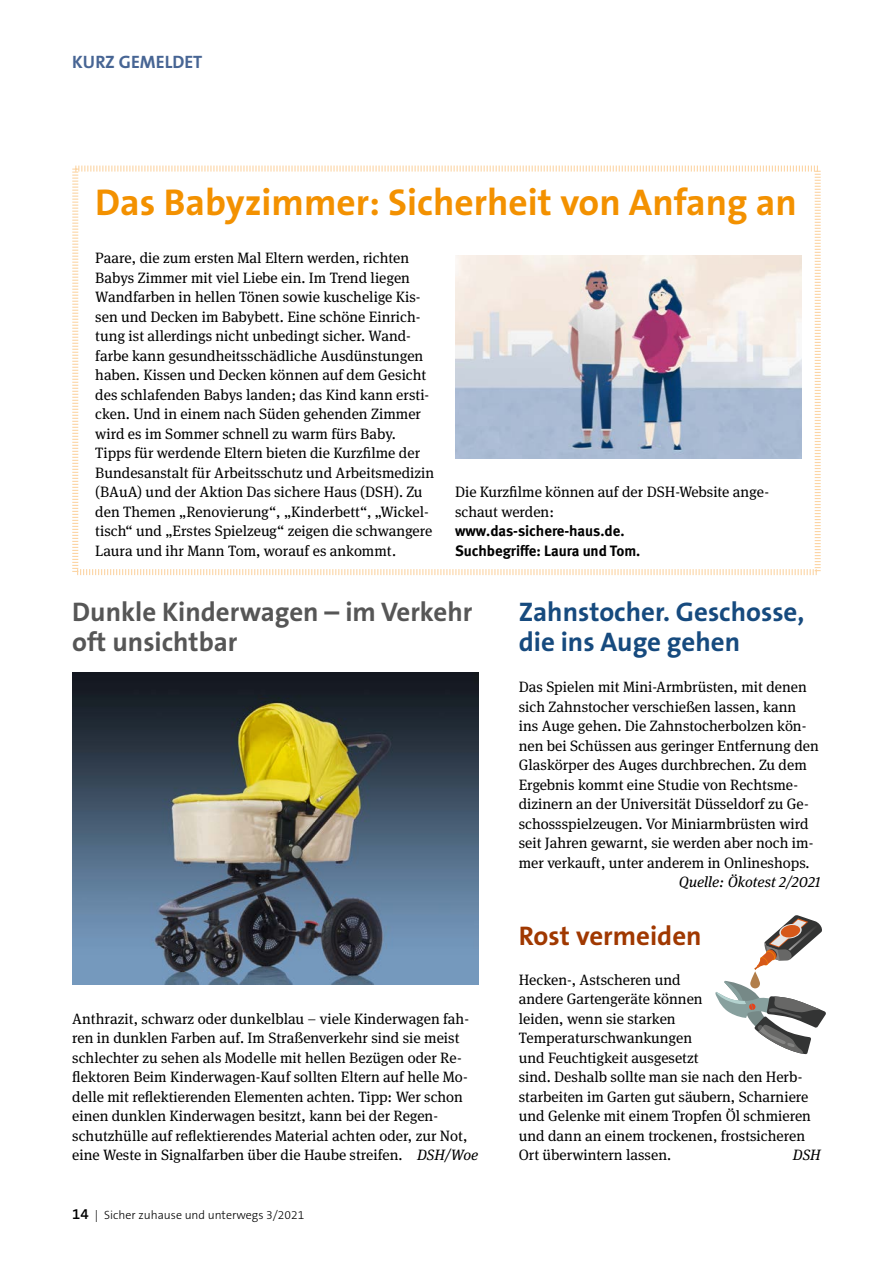
<style>
.page{position:relative;width:893px;height:1263px;background:#fff}
.page>*{position:absolute;margin:0;border:0;box-sizing:border-box;transform-origin:0 0}
.Ü1_klein{font:700 37.5px "The Sans B7";color:#f39100}
.Ü1_klein-2{font:700 27px/30px "The Sans B7";color:#565656}
.Ü1_klein-3{font:700 27px/30px "The Sans B7";color:#164a7e}
.Ü1_klein-4{font:700 27px "The Sans B7";color:#a03800}
.t1{font:700 18px "The Sans B7";color:#476594}
.Fließtext{font:15px/19.5px "DGUV Meta Serif";color:#000}
.Fließtext-2{font:700 15px/19.5px "DGUV Meta";color:#000}
.Fließtext-3{font:italic 15px "DGUV Meta Serif";color:#000}
.t2{font:300 12px "The Sans B3";color:#000}
.s1{font-style:italic}
.s2{font-family:"The Sans B6";font-weight:600;font-size:15px}
</style>
<div class="page">
<svg style="left:72px;top:165px;width:749px;height:410px"></svg>
<img style="left:455px;top:255px;width:346px;height:203px">
<svg style="left:715px;top:981px;width:111px;height:73px"></svg>
<svg style="left:754px;top:915px;width:68px;height:55px"></svg>
<svg style="left:750px;top:971px;width:10px;height:17px"></svg>
<img style="left:72px;top:673px;width:406px;height:312px">
<p class="t1" style="left:72px;top:52px;width:132px">KURZ GEMELDET</p>
<h3 class="Ü1_klein" style="left:95px;top:182px;width:703px">Das Babyzimmer: Sicherheit von Anfang an</h3>
<p class="Fließtext" style="left:95px;top:248px;width:340px">Paare, die zum ersten Mal Eltern werden, richten Babys Zimmer mit viel Liebe ein. Im Trend liegen Wandfarben in hellen Tönen sowie kuschelige Kis&shy;sen und Decken im Babybett. Eine schöne Einrich&shy;tung ist allerdings nicht unbedingt sicher. Wand&shy;farbe kann gesundheitsschädliche Ausdünstungen haben. Kissen und Decken können auf dem Gesicht des schlafenden Babys landen; das Kind kann ersti&shy;cken. Und in einem nach Süden gehenden Zimmer wird es im Sommer schnell zu warm fürs Baby.<br>Tipps für werdende Eltern bieten die Kurzfilme der Bundesanstalt für Arbeitsschutz und Arbeitsmedizin (BAuA) und der Aktion Das sichere Haus (DSH). Zu den Themen „Renovierung“, „Kinderbett“, „Wickel&shy;tisch“ und „Erstes Spielzeug“ zeigen die schwangere Laura und ihr Mann Tom, worauf es ankommt.</p>
<p class="Fließtext" style="left:455px;top:482px;width:316px">Die Kurzfilme können auf der DSH-Website ange&shy;schaut werden:</p>
<p class="Fließtext-2" style="left:455px;top:522px;width:187px">www.das-sichere-haus.de.<br>Suchbegriffe: Laura und Tom.</p>
<h3 class="Ü1_klein-2" style="left:72px;top:599px;width:402px">Dunkle Kinderwagen – im Verkehr oft unsichtbar</h3>
<p class="Fließtext" style="left:72px;top:1009px;width:408px">Anthrazit, schwarz oder dunkelblau – viele Kinderwagen fah&shy;ren in dunklen Farben auf. Im Straßenverkehr sind sie meist schlechter zu sehen als Modelle mit hellen Bezügen oder Re&shy;flektoren Beim Kinderwagen-Kauf sollten Eltern auf helle Mo&shy;delle mit reflektierenden Elementen achten. Tipp: Wer schon einen dunklen Kinderwagen besitzt, kann bei der Regen&shy;schutzhülle auf reflektierendes Material achten oder, zur Not, eine Weste in Signalfarben über die Haube streifen. <span class="s1">DSH/Woe</span></p>
<p class="t2" style="left:72px;top:1208px;width:233px"><span class="s2">14</span> | Sicher zuhause und unterwegs 3/2021</p>
<h3 class="Ü1_klein-3" style="left:519px;top:599px;width:287px">Zahnstocher. Geschosse, die ins Auge gehen</h3>
<p class="Fließtext" style="left:519px;top:677px;width:290px">Das Spielen mit Mini-Armbrüsten, mit denen</p>
<p class="Fließtext" style="left:519px;top:697px;width:279px">sich Zahnstocher verschießen lassen, kann</p>
<p class="Fließtext" style="left:519px;top:716px;width:289px">ins Auge gehen. Die Zahnstocherbolzen kön-</p>
<p class="Fließtext" style="left:519px;top:736px;width:302px">nen bei Schüssen aus geringer Entfernung den</p>
<p class="Fließtext" style="left:519px;top:755px;width:290px">Glaskörper des Auges durchbrechen. Zu dem</p>
<p class="Fließtext" style="left:519px;top:775px;width:281px">Ergebnis kommt eine Studie von Rechtsme-</p>
<p class="Fließtext" style="left:519px;top:794px;width:292px">dizinern an der Universität Düsseldorf zu Ge-</p>
<p class="Fließtext" style="left:519px;top:814px;width:291px">schossspielzeugen. Vor Miniarmbrüsten wird</p>
<p class="Fließtext" style="left:519px;top:833px;width:296px">seit Jahren gewarnt, sie werden aber noch im-</p>
<p class="Fließtext" style="left:519px;top:853px;width:292px">mer verkauft, unter anderem in Onlineshops.</p>
<p class="Fließtext-3" style="left:679px;top:873px;width:143px">Quelle: Ökotest 2/2021</p>
<h3 class="Ü1_klein-4" style="left:519px;top:922px;width:184px">Rost vermeiden</h3>
<p class="Fließtext" style="left:519px;top:970px;width:294px">Hecken-, Astscheren und<br>andere Gartengeräte können<br>leiden, wenn sie starken Temperaturschwankungen<br>und Feuchtigkeit ausgesetzt<br>sind. Deshalb sollte man sie nach den Herb&shy;starbeiten im Garten gut säubern, Scharniere und Gelenke mit einem Tropfen Öl schmieren und dann an einem trockenen, frostsicheren Ort überwintern lassen.</p>
<p class="Fließtext-3" style="left:793px;top:1146px;width:29px">DSH</p>
</div>
